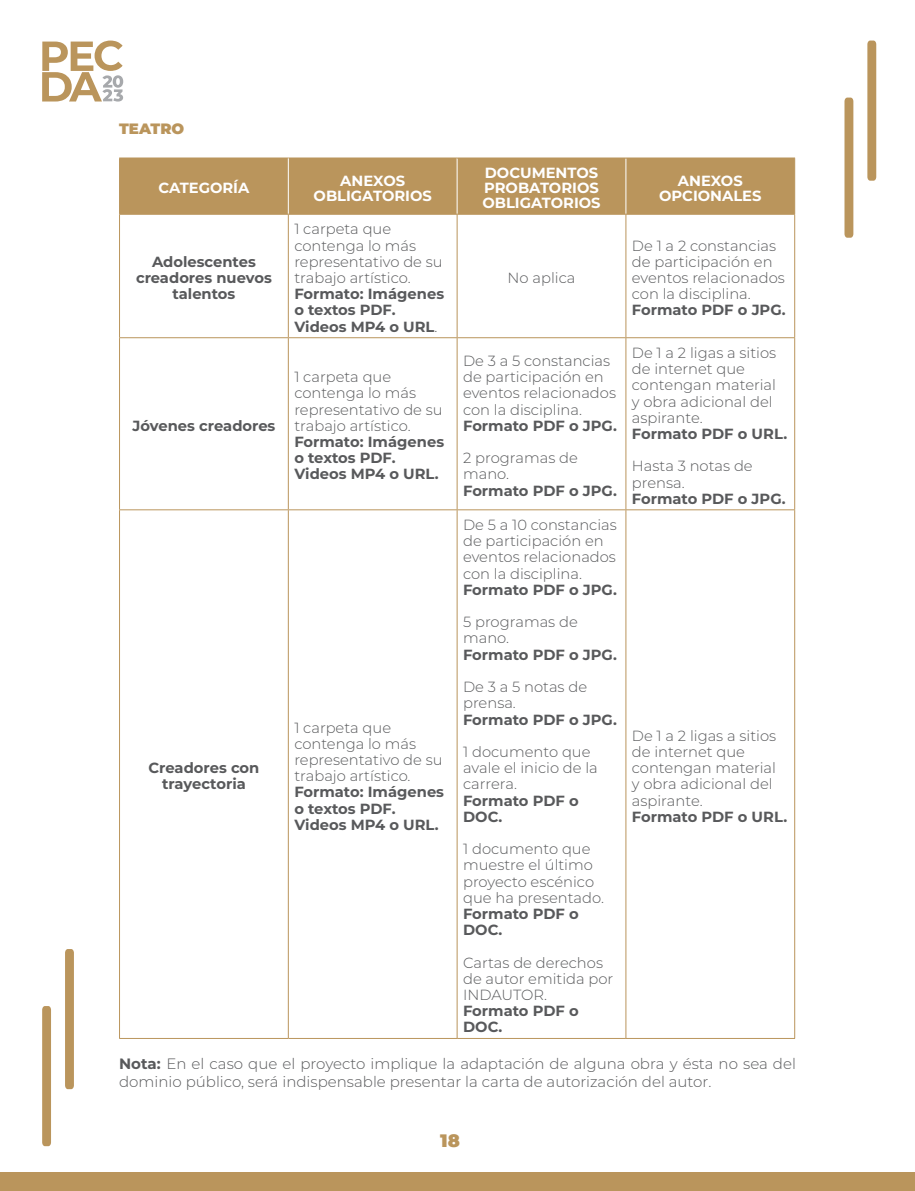
<style>
.page{position:relative;width:915px;height:1191px;background:#fff}
.page>*{position:absolute;margin:0;border:0;box-sizing:border-box;transform-origin:0 0}
.t1{font:900 18px "Montserrat";color:#ba955c}
.t2{font:300 15px/18px "Montserrat";color:#58595b}
.t3{font:900 15px "Montserrat";color:#ba955c}
.t4{font:300 14.7px/16.2px "Montserrat";color:#58595b}
.t5{font:700 14.7px/16.2px "Montserrat";color:#58595b}
.t6{font:700 14.7px/15px "Montserrat";color:#fff;text-align:center}
.s1{font-weight:300}
.s2{font-weight:700}
</style>
<div class="page">
<svg style="left:42px;top:41px;width:81px;height:61px"></svg>
<div style="left:0;top:1172px;width:914px;height:19px;background:#ba955c"></div>
<svg style="left:867px;top:41px;width:8px;height:140px"></svg>
<svg style="left:844px;top:98px;width:9px;height:140px"></svg>
<svg style="left:65px;top:949px;width:9px;height:140px"></svg>
<svg style="left:42px;top:1006px;width:9px;height:140px"></svg>
<div style="left:120px;top:159px;width:674px;height:55px;background:#ba955c"></div>
<hr style="left:119px;top:158px;width:1px;height:56px;background:#ba955c">
<hr style="left:119px;top:215px;width:1px;height:122px;background:#ba955c">
<hr style="left:288px;top:215px;width:1px;height:122px;background:#ba955c">
<hr style="left:456px;top:215px;width:1px;height:122px;background:#ba955c">
<hr style="left:625px;top:215px;width:1px;height:122px;background:#ba955c">
<hr style="left:794px;top:215px;width:1px;height:122px;background:#ba955c">
<hr style="left:119px;top:337px;width:169px;height:1px;background:#ba955c">
<hr style="left:119px;top:338px;width:1px;height:171px;background:#ba955c">
<hr style="left:288px;top:337px;width:169px;height:1px;background:#ba955c">
<hr style="left:288px;top:338px;width:1px;height:171px;background:#ba955c">
<hr style="left:457px;top:337px;width:168px;height:1px;background:#ba955c">
<hr style="left:456px;top:338px;width:1px;height:171px;background:#ba955c">
<hr style="left:625px;top:337px;width:169px;height:1px;background:#ba955c">
<hr style="left:625px;top:338px;width:1px;height:171px;background:#ba955c">
<hr style="left:794px;top:338px;width:1px;height:171px;background:#ba955c">
<hr style="left:119px;top:509px;width:169px;height:1px;background:#ba955c">
<hr style="left:119px;top:510px;width:1px;height:528px;background:#ba955c">
<hr style="left:288px;top:509px;width:169px;height:1px;background:#ba955c">
<hr style="left:288px;top:510px;width:1px;height:528px;background:#ba955c">
<hr style="left:457px;top:509px;width:168px;height:1px;background:#ba955c">
<hr style="left:456px;top:510px;width:1px;height:528px;background:#ba955c">
<hr style="left:625px;top:509px;width:169px;height:1px;background:#ba955c">
<hr style="left:625px;top:510px;width:1px;height:528px;background:#ba955c">
<hr style="left:794px;top:510px;width:1px;height:528px;background:#ba955c">
<hr style="left:119px;top:1038px;width:169px;height:1px;background:#ba955c">
<hr style="left:288px;top:1038px;width:169px;height:1px;background:#ba955c">
<hr style="left:457px;top:1038px;width:168px;height:1px;background:#ba955c">
<hr style="left:625px;top:1038px;width:169px;height:1px;background:#ba955c">
<hr style="left:119px;top:158px;width:169px;height:1px;background:#ba955c">
<hr style="left:288px;top:158px;width:169px;height:1px;background:#ba955c">
<hr style="left:288px;top:158px;width:1px;height:56px;background:#fff">
<hr style="left:456px;top:158px;width:1px;height:56px;background:#fff">
<hr style="left:625px;top:158px;width:1px;height:56px;background:#fff">
<hr style="left:457px;top:158px;width:168px;height:1px;background:#ba955c">
<hr style="left:625px;top:158px;width:169px;height:1px;background:#ba955c">
<hr style="left:794px;top:158px;width:1px;height:56px;background:#ba955c">
<hr style="left:119px;top:214px;width:169px;height:1px;background:#ba955c">
<hr style="left:288px;top:214px;width:169px;height:1px;background:#ba955c">
<hr style="left:457px;top:214px;width:168px;height:1px;background:#ba955c">
<hr style="left:625px;top:214px;width:169px;height:1px;background:#ba955c">
<p class="t3" style="left:119px;top:117px;width:67px">TEATRO</p>
<p class="t6" style="left:158px;top:180px;width:92px">CATEGORÍA</p>
<p class="t6" style="left:313px;top:172px;width:120px">ANEXOS<br>OBLIGATORIOS</p>
<p class="t6" style="left:482px;top:165px;width:120px;text-align:left">DOCUMENTOS<br>PROBATORIOS<br>OBLIGATORIOS</p>
<p class="t6" style="left:658px;top:172px;width:104px">ANEXOS<br>OPCIONALES</p>
<p class="t5" style="left:136px;top:253px;width:137px;text-align:center">Adolescentes creadores nuevos talentos</p>
<p class="t5" style="left:132px;top:417px;width:144px">Jóvenes creadores</p>
<p class="t4" style="left:294px;top:221px;width:150px">1 carpeta que contenga lo más representativo de su trabajo artístico.</p>
<p class="t5" style="left:294px;top:285px;width:151px">Formato: Imágenes o textos PDF.<br>Videos MP4 o URL<span class="s1">.</span></p>
<p class="t4" style="left:294px;top:368px;width:150px">1 carpeta que contenga lo más representativo de su trabajo artístico.</p>
<p class="t5" style="left:294px;top:433px;width:151px">Formato: Imágenes o textos PDF.<br>Videos MP4 o URL.</p>
<p class="t5" style="left:148px;top:759px;width:112px;text-align:center">Creadores con trayectoria</p>
<p class="t4" style="left:294px;top:719px;width:150px">1 carpeta que contenga lo más representativo de su trabajo artístico.</p>
<p class="t5" style="left:294px;top:783px;width:151px">Formato: Imágenes o textos PDF.<br>Videos MP4 o URL.</p>
<p class="t4" style="left:507px;top:269px;width:69px">No aplica</p>
<p class="t4" style="left:463px;top:352px;width:154px">De 3 a 5 constancias de participación en eventos relacionados con la disciplina.</p>
<p class="t5" style="left:463px;top:417px;width:155px">Formato PDF o JPG.</p>
<p class="t4" style="left:463px;top:449px;width:116px">2 programas de mano.</p>
<p class="t5" style="left:463px;top:481px;width:155px">Formato PDF o JPG.</p>
<p class="t4" style="left:463px;top:516px;width:155px">De 5 a 10 constancias de participación en eventos relacionados con la disciplina.</p>
<p class="t5" style="left:463px;top:581px;width:155px">Formato PDF o JPG.</p>
<p class="t4" style="left:463px;top:613px;width:116px">5 programas de mano.</p>
<p class="t5" style="left:463px;top:645px;width:155px">Formato PDF o JPG.</p>
<p class="t4" style="left:463px;top:678px;width:125px">De 3 a 5 notas de prensa.</p>
<p class="t5" style="left:463px;top:710px;width:155px">Formato PDF o JPG.</p>
<p class="t4" style="left:463px;top:743px;width:136px">1 documento que avale el inicio de la carrera.</p>
<p class="t5" style="left:463px;top:791px;width:117px">Formato PDF o<br>DOC.</p>
<p class="t4" style="left:463px;top:840px;width:142px">1 documento que muestre el último proyecto escénico que ha presentado.</p>
<p class="t5" style="left:463px;top:905px;width:117px">Formato PDF o<br>DOC.</p>
<p class="t4" style="left:463px;top:953px;width:152px">Cartas de derechos de autor emitida por<br>INDAUTOR.</p>
<p class="t5" style="left:463px;top:1002px;width:117px">Formato PDF o<br>DOC.</p>
<p class="t4" style="left:631px;top:237px;width:154px">De 1 a 2 constancias de participación en eventos relacionados con la disciplina.</p>
<p class="t5" style="left:631px;top:301px;width:155px">Formato PDF o JPG.</p>
<p class="t4" style="left:631px;top:344px;width:146px">De 1 a 2 ligas a sitios de internet que contengan material y obra adicional del aspirante.</p>
<p class="t5" style="left:631px;top:425px;width:157px">Formato PDF o URL.</p>
<p class="t4" style="left:631px;top:457px;width:122px">Hasta 3 notas de prensa.</p>
<p class="t5" style="left:631px;top:490px;width:155px">Formato PDF o JPG.</p>
<p class="t4" style="left:631px;top:727px;width:146px">De 1 a 2 ligas a sitios de internet que contengan material y obra adicional del aspirante.</p>
<p class="t5" style="left:631px;top:807px;width:157px">Formato PDF o URL.</p>
<p class="t2" style="left:119px;top:1054px;width:678px"><span class="s2">Nota:</span> En el caso que el proyecto implique la adaptación de alguna obra y ésta no sea del dominio público, será indispensable presentar la carta de autorización del autor.</p>
<p class="t1" style="left:440px;top:1127px;width:21px">18</p>
</div>
